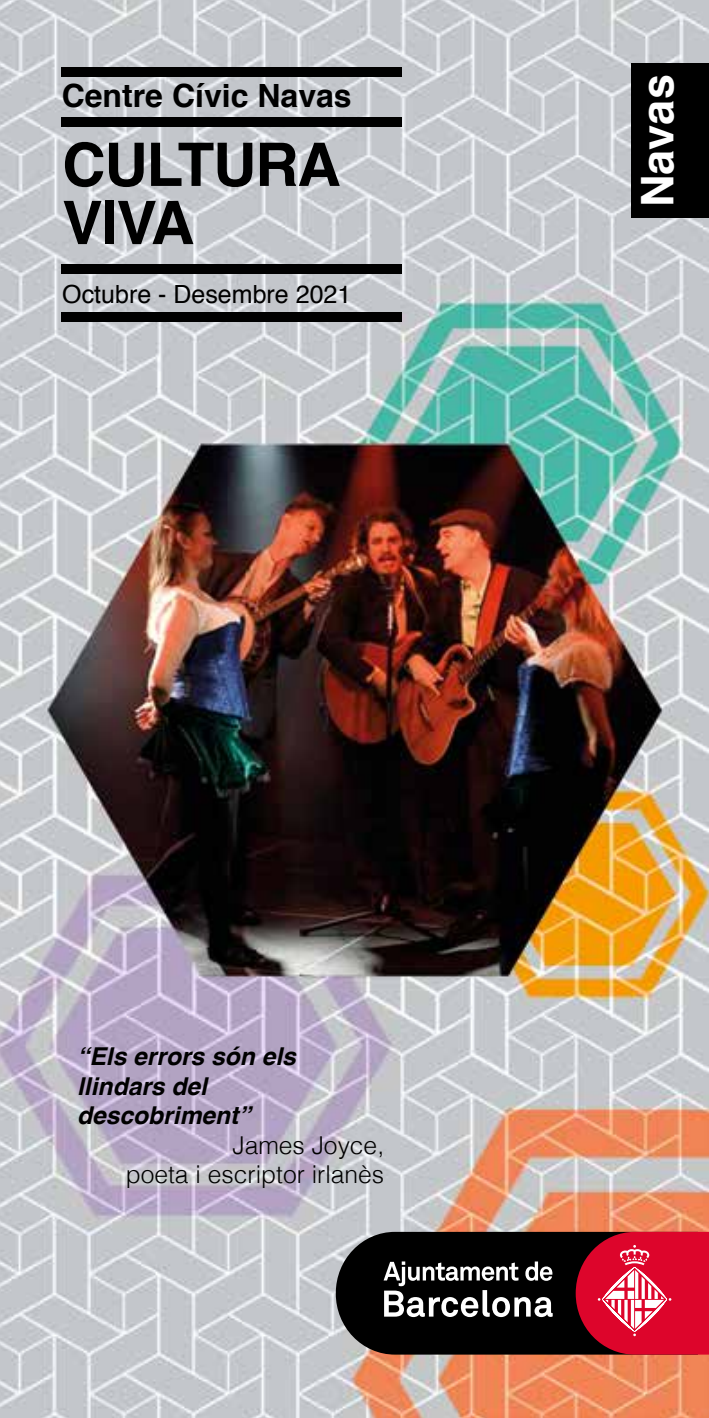
<style>
.page{position:relative;width:709px;height:1418px;background:#fff}
.page>*{position:absolute;margin:0;border:0;box-sizing:border-box;transform-origin:0 0}
.t1{font:700 60px/58.2px "Helvetica";letter-spacing:-.02em;color:#000}
.t2{font:700 45px "Helvetica";letter-spacing:.005em;color:#fff}
.t3{font:700 32px "Helvetica";color:#000}
.t4{font:25px "Helvetica";color:#000}
.t5{font:italic 700 24.5px/29.5px "Helvetica";color:#000}
.t6{font:300 24.5px/29.5px "Helvetica";color:#000;text-align:right}
</style>
<div class="page">
<img style="left:0;top:0;width:709px;height:1417px">
<div style="left:61px;top:117px;width:340px;height:10px;background:#000"></div>
<div style="left:62px;top:312px;width:340px;height:10px;background:#000"></div>
<div style="left:62px;top:264px;width:340px;height:10px;background:#000"></div>
<div style="left:62px;top:67px;width:340px;height:10px;background:#000"></div>
<div style="left:631px;top:64px;width:78px;height:154px;background:#000"></div>
<svg style="left:336px;top:1231px;width:239px;height:123px;background:#131212"></svg>
<svg style="left:575px;top:1227px;width:134px;height:127px;background:#cb223d"></svg>
<svg style="left:383px;top:1261px;width:169px;height:55px"></svg>
<h3 class="t3" style="left:62px;top:70px;width:291px">Centre Cívic Navas</h3>
<h1 class="t1" style="left:62px;top:136px;width:280px">CULTURA<br>VIVA</h1>
<p class="t4" style="left:62px;top:274px;width:290px">Octubre - Desembre 2021</p>
<h2 class="t2" style="left:621px;top:207px;width:135px;rotate:-90deg">Navas</h2>
<p class="t5" style="left:77px;top:1042px;width:220px">“Els errors són els llindars del descobriment”</p>
<p class="t6" style="left:126px;top:1128px;width:260px">James Joyce,<br>poeta i escriptor irlanès</p>
</div>
